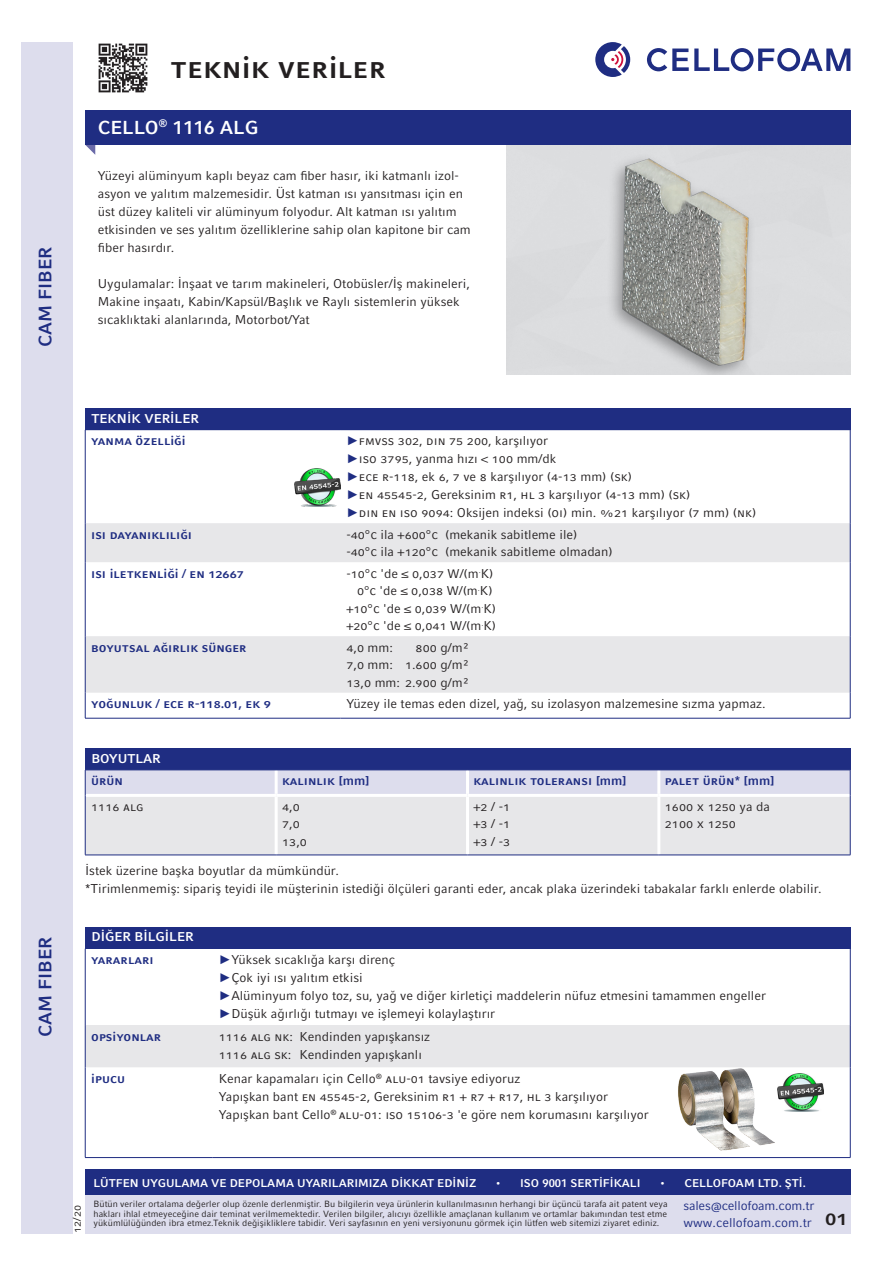
<style>
.page{position:relative;width:893px;height:1263px;background:#fff}
.page>*{position:absolute;margin:0;border:0;box-sizing:border-box;transform-origin:0 0}
.Aufzählungen{font:700 30px "Compatil Fact LT Pro";color:#231f20}
.t1{font:700 21px "Compatil Fact LT Pro";color:#231f20}
.Seitentitel{font:700 18.75px "Compatil Fact LT Pro";color:#fff}
.Überschrift{font:700 18px "Compatil Fact LT Pro";color:#1f2d82}
.Aufzählungen-2{font:12.75px/18px "Compatil Fact LT Pro";color:#231f20}
.Aufzählungen-3{font:700 12.75px "Compatil Fact LT Pro";color:#1f2d82}
.t2{font:12.75px/16.5px "Compatil Fact LT Pro";letter-spacing:-.015em;color:#1f2d82}
.Überschrift-2{font:700 12.75px "Compatil Fact LT Pro";color:#fff}
.t3{font:700 11.25px "Compatil Fact LT Pro";color:#fff}
.Fließtext{font:11.25px "Compatil Fact LT Pro";color:#231f20}
.t4{font:9px/9.8px "Compatil Fact LT Pro";color:#231f20;text-align:justify}
.s1{font-family:"Arial";color:#1f2d82}
</style>
<div class="page">
<svg style="left:595px;top:42px;width:35px;height:35px"></svg>
<svg style="left:647px;top:48px;width:203px;height:23px"></svg>
<div style="left:85px;top:1171px;width:765px;height:62px;background:#dddded"></div>
<div style="left:85px;top:1169px;width:765px;height:26px;background:#1f2d82"></div>
<svg style="left:85px;top:145px;width:10px;height:10px"></svg>
<div style="left:85px;top:111px;width:765px;height:34px;background:#1f2d82"></div>
<div style="left:85px;top:408px;width:765px;height:21px;background:#1f2d82"></div>
<svg style="left:86px;top:523px;width:764px;height:170px;fill:#e7e7e9"></svg>
<hr style="left:85px;top:430px;width:1px;height:93px;background:#1f2d82">
<hr style="left:85px;top:429px;width:255px;height:1px;background:#1f2d82">
<hr style="left:340px;top:429px;width:510px;height:1px;background:#1f2d82">
<hr style="left:850px;top:430px;width:1px;height:93px;background:#1f2d82">
<hr style="left:85px;top:523px;width:1px;height:39px;background:#1f2d82">
<hr style="left:850px;top:523px;width:1px;height:39px;background:#1f2d82">
<hr style="left:85px;top:562px;width:1px;height:74px;background:#1f2d82">
<hr style="left:850px;top:562px;width:1px;height:74px;background:#1f2d82">
<hr style="left:85px;top:636px;width:1px;height:57px;background:#1f2d82">
<hr style="left:850px;top:636px;width:1px;height:57px;background:#1f2d82">
<svg style="left:85px;top:693px;width:1px;height:25px"></svg>
<svg style="left:850px;top:693px;width:1px;height:25px"></svg>
<hr style="left:85px;top:718px;width:255px;height:1px;background:#1f2d82">
<hr style="left:340px;top:718px;width:510px;height:1px;background:#1f2d82">
<div style="left:85px;top:748px;width:765px;height:22px;background:#1f2d82"></div>
<div style="left:86px;top:797px;width:764px;height:58px;background:#e7e7e9"></div>
<hr style="left:275px;top:797px;width:3px;height:58px;background:#fff">
<hr style="left:466px;top:797px;width:3px;height:58px;background:#fff">
<hr style="left:657px;top:797px;width:3px;height:58px;background:#fff">
<svg style="left:85px;top:770px;width:766px;height:25px;background:#dbdbeb"></svg>
<hr style="left:85px;top:795px;width:1px;height:60px;background:#1f2d82">
<hr style="left:85px;top:855px;width:191px;height:1px;background:#1f2d82">
<hr style="left:276px;top:855px;width:191px;height:1px;background:#1f2d82">
<hr style="left:467px;top:855px;width:192px;height:1px;background:#1f2d82">
<hr style="left:850px;top:795px;width:1px;height:60px;background:#1f2d82">
<hr style="left:659px;top:855px;width:191px;height:1px;background:#1f2d82">
<img style="left:98px;top:43px;width:50px;height:50px">
<div style="left:85px;top:927px;width:765px;height:21px;background:#1f2d82"></div>
<div style="left:86px;top:1025px;width:764px;height:42px;background:#e7e7e9"></div>
<hr style="left:85px;top:949px;width:1px;height:76px;background:#1f2d82">
<hr style="left:85px;top:948px;width:128px;height:1px;background:#1f2d82">
<hr style="left:213px;top:948px;width:637px;height:1px;background:#1f2d82">
<hr style="left:850px;top:949px;width:1px;height:76px;background:#1f2d82">
<hr style="left:85px;top:1025px;width:1px;height:42px;background:#1f2d82">
<hr style="left:850px;top:1025px;width:1px;height:42px;background:#1f2d82">
<hr style="left:85px;top:1067px;width:1px;height:90px;background:#1f2d82">
<hr style="left:850px;top:1067px;width:1px;height:90px;background:#1f2d82">
<hr style="left:85px;top:1157px;width:128px;height:1px;background:#1f2d82">
<hr style="left:213px;top:1157px;width:637px;height:1px;background:#1f2d82">
<img style="left:516px;top:149px;width:329px;height:225px">
<img style="left:657px;top:1064px;width:133px;height:87px">
<div style="left:21px;top:43px;width:51px;height:1190px;background:#dddded"></div>
<img style="left:294px;top:468px;width:46px;height:38px">
<img style="left:777px;top:1074px;width:46px;height:37px">
<h3 class="Überschrift" style="left:36px;top:335px;width:101px;rotate:-90deg">CAM FIBER</h3>
<p class="Überschrift" style="left:35px;top:347px;width:101px;rotate:-90deg">CAM FIBER</p>
<p class="Aufzählungen" style="left:170px;top:49px;width:218px">Teknik Veriler</p>
<p class="Seitentitel" style="left:98px;top:116px;width:162px">CELLO<sup>®</sup> 1116 ALG</p>
<p class="Aufzählungen-2" style="left:98px;top:166px;width:375px">Yüzeyi alüminyum kaplı beyaz cam fiber hasır, iki katmanlı izol&shy;asyon ve yalıtım malzemesidir. Üst katman ısı yansıtması için en üst düzey kaliteli vir alüminyum folyodur. Alt katman ısı yalıtım etkisinden ve ses yalıtım özelliklerine sahip olan kapitone bir cam fiber hasırdır.</p>
<p class="Aufzählungen-2" style="left:98px;top:274px;width:374px">Uygulamalar: İnşaat ve tarım makineleri, Otobüsler/İş makineleri,<br>Makine inşaatı, Kabin/Kapsül/Başlık ve Raylı sistemlerin yüksek sıcaklıktaki alanlarında, Motorbot/Yat</p>
<p class="Überschrift" style="left:35px;top:1036px;width:101px;rotate:-90deg">CAM FIBER</p>
<h3 class="Überschrift" style="left:35px;top:1041px;width:101px;rotate:-90deg">CAM FIBER</h3>
<p class="Überschrift-2" style="left:91px;top:411px;width:109px">TEKNİK VERİLER</p>
<p class="Aufzählungen-3" style="left:91px;top:433px;width:96px">Yanma Özelliği</p>
<p class="Aufzählungen-2" style="left:346px;top:432px;width:412px"><span class="s1">►</span>fmvss 302, din 75 200, karşılıyor<br><span class="s1">►</span>iso 3795, yanma hızı &lt; 100 mm/dk<br><span class="s1">►</span>ece r-118, ek 6, 7 ve 8 karşılıyor (4-13 mm) (sk)<br><span class="s1">►</span>en 45545-2, Gereksinim r1, hl 3 karşılıyor (4-13 mm) (sk)<br><span class="s1">►</span>dı n en ıso 9094: Oksijen indeksi (OI) min. %21 karşılıyor (7 mm) (NK)</p>
<p class="Aufzählungen-3" style="left:91px;top:527px;width:102px">ısı dayanıklılığı</p>
<p class="Aufzählungen-2" style="left:346px;top:525px;width:232px">-40°c ila +600°c (mekanik sabitleme ile)</p>
<p class="Aufzählungen-2" style="left:346px;top:543px;width:268px">-40°c ila +120°c (mekanik sabitleme olmadan)</p>
<p class="Aufzählungen-3" style="left:91px;top:566px;width:154px">ısı iletkenliği / en 12667</p>
<p class="Aufzählungen-2" style="left:346px;top:564px;width:149px">-10°c 'de ≤ 0,037 W/(m<sup>.</sup>K)</p>
<p class="Aufzählungen-2" style="left:357px;top:582px;width:137px">0°c 'de ≤ 0,038 W/(m<sup>.</sup>K)</p>
<p class="Aufzählungen-2" style="left:346px;top:599px;width:151px">+10°c 'de ≤ 0,039 W/(m<sup>.</sup>K)</p>
<p class="Aufzählungen-2" style="left:346px;top:617px;width:151px">+20°c 'de ≤ 0,041 W/(m<sup>.</sup>K)</p>
<p class="Aufzählungen-3" style="left:91px;top:640px;width:157px">boyutsal ağırlık sünger</p>
<p class="Aufzählungen-2" style="left:346px;top:638px;width:48px">4,0 mm:</p>
<p class="Aufzählungen-2" style="left:416px;top:638px;width:56px">800 g/m²</p>
<p class="Aufzählungen-2" style="left:346px;top:656px;width:125px">7,0 mm: 1.600 g/m²</p>
<p class="Aufzählungen-2" style="left:346px;top:673px;width:125px">13,0 mm: 2.900 g/m²</p>
<p class="Aufzählungen-3" style="left:91px;top:696px;width:181px">Yoğunluk / ece r-118.01, ek 9</p>
<p class="Aufzählungen-2" style="left:346px;top:695px;width:421px">Yüzey ile temas eden dizel, yağ, su izolasyon malzemesine sızma yapmaz.</p>
<p class="Überschrift-2" style="left:91px;top:751px;width:71px">BOYUTLAR</p>
<p class="Aufzählungen-3" style="left:91px;top:773px;width:33px">ürün</p>
<p class="Aufzählungen-3" style="left:282px;top:773px;width:89px">kalınlık [mm]</p>
<p class="Aufzählungen-3" style="left:473px;top:773px;width:155px">kalınlık toleransı [mm]</p>
<p class="Aufzählungen-3" style="left:665px;top:773px;width:111px">palet ürün* [mm]</p>
<p class="Aufzählungen-2" style="left:91px;top:797px;width:54px">1116 alg</p>
<p class="Aufzählungen-2" style="left:282px;top:797px;width:19px">4,0</p>
<p class="Aufzählungen-2" style="left:282px;top:815px;width:19px">7,0</p>
<p class="Aufzählungen-2" style="left:282px;top:832px;width:26px">13,0</p>
<p class="Aufzählungen-2" style="left:665px;top:797px;width:107px">1600 x 1250 ya da</p>
<p class="Aufzählungen-2" style="left:665px;top:815px;width:73px">2100 x 1250</p>
<p class="Aufzählungen-2" style="left:85px;top:861px;width:738px">İstek üzerine başka boyutlar da mümkündür.<br>*Tirimlenmemiş: sipariş teyidi ile müşterinin istediği ölçüleri garanti eder, ancak plaka üzerindeki tabakalar farklı enlerde olabilir.</p>
<p class="Überschrift-2" style="left:91px;top:929px;width:104px">DİĞER BİLGİLER</p>
<p class="Aufzählungen-3" style="left:91px;top:952px;width:64px">yararları</p>
<p class="Aufzählungen-2" style="left:219px;top:950px;width:549px"><span class="s1">►</span>Yüksek sıcaklığa karşı direnç<br><span class="s1">►</span>Çok iyi ısı yalıtım etkisi<br><span class="s1">►</span>Alüminyum folyo toz, su, yağ ve diğer kirletiçi maddelerin nüfuz etmesini tamammen engeller <span class="s1">►</span>Düşük ağırlığı tutmayı ve işlemeyi kolaylaştırır</p>
<p class="Aufzählungen-3" style="left:91px;top:1028px;width:72px">opsiyonlar</p>
<p class="Aufzählungen-2" style="left:219px;top:1027px;width:213px">1116 alg nk: Kendinden yapışkansız<br>1116 alg sk: Kendinden yapışkanlı</p>
<p class="Aufzählungen-3" style="left:91px;top:1071px;width:35px">ipucu</p>
<p class="Aufzählungen-2" style="left:219px;top:1070px;width:391px">Kenar kapamaları için Cello<sup>®</sup> alu-01 tavsiye ediyoruz<br>Yapışkan bant en 45545-2, Gereksinim r1 + r7 + r17, hl 3 karşılıyor<br>Yapışkan bant Cello<sup>®</sup> alu-01: ISO</p>
<p class="Aufzählungen-2" style="left:473px;top:797px;width:38px">+2 / -1</p>
<p class="Aufzählungen-2" style="left:473px;top:815px;width:38px">+3 / -1</p>
<p class="Aufzählungen-2" style="left:473px;top:832px;width:38px">+3 / -3</p>
<p class="Aufzählungen-2" style="left:407px;top:1106px;width:244px">15106-3 'e göre nem korumasını karşılıyor</p>
<p class="Fließtext" style="left:70px;top:1233px;width:29px;rotate:-90deg">12/20</p>
<p class="t3" style="left:94px;top:1176px;width:384px">LÜTFEN UYGULAMA VE DEPOLAMA UYARILARIMIZA DİKKAT EDİNİZ</p>
<p class="t3" style="left:495px;top:1176px;width:147px">• ISO 9001 SERTİFİKALI</p>
<p class="t3" style="left:659px;top:1176px;width:148px">• CELLOFOAM LTD. ŞTİ.</p>
<p class="t2" style="left:683px;top:1198px;width:132px">sales@cellofoam.com.tr www.cellofoam.com.tr</p>
<p class="t4" style="left:94px;top:1199px;width:576px">Bütün veriler ortalama değerler olup özenle derlenmiştir. Bu bilgilerin veya ürünlerin kullanılmasının herhangi bir üçüncü tarafa ait patent veya hakları ihlal etmeyeceğine dair teminat verilmemektedir. Verilen bilgiler, alıcıyı özellikle amaçlanan kullanım ve ortamlar bakımından test etme yükümlülüğünden ibra etmez.Teknik değişikliklere tabidir. Veri sayfasının en yeni versiyonunu görmek için lütfen web sitemizi ziyaret ediniz.</p>
<h2 class="t1" style="left:825px;top:1205px;width:24px">01</h2>
</div>
